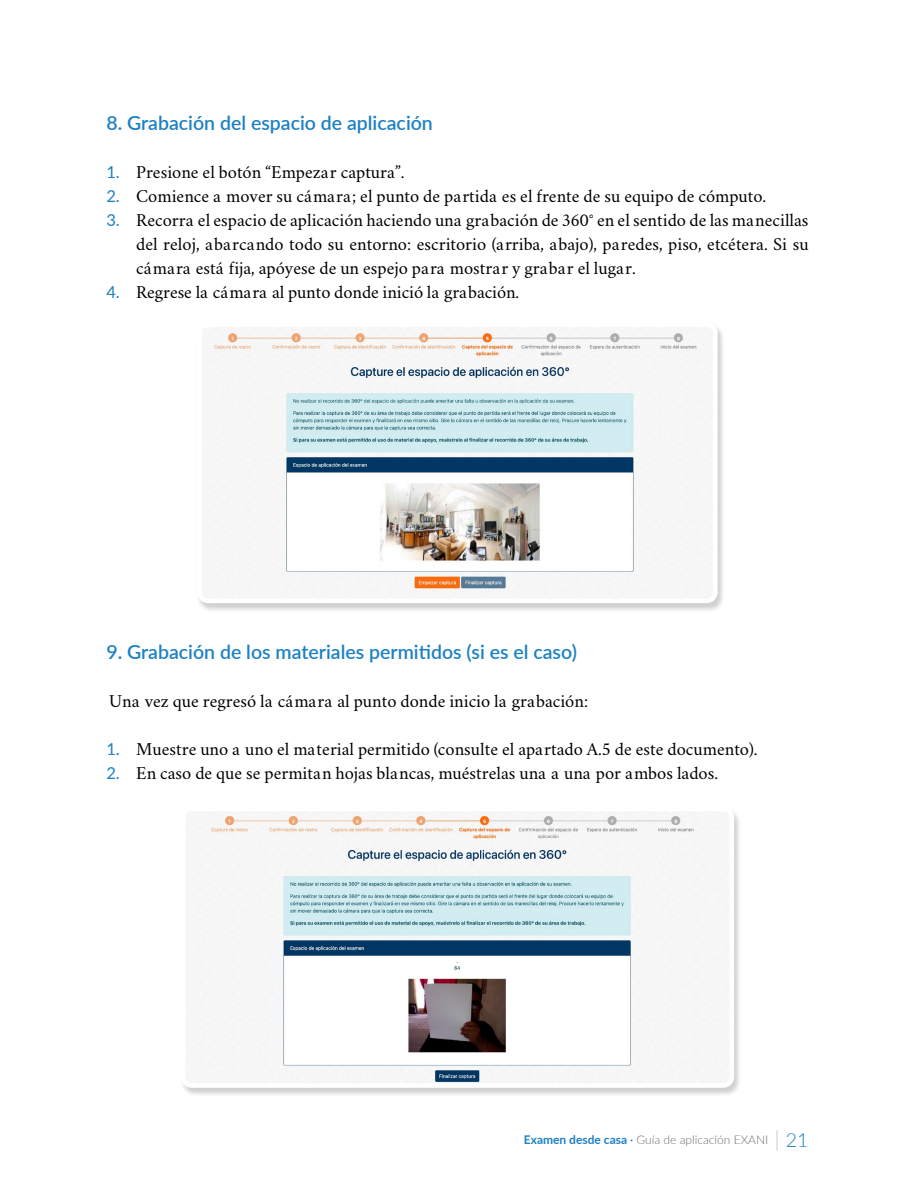
<style>
.page{position:relative;width:915px;height:1191px;background:#fff}
.page>*{position:absolute;margin:0;border:0;box-sizing:border-box;transform-origin:0 0}
.t1{font:600 19.5px "Lato";color:#1d81c4}
.t2{font:18px/24px "Crimson";color:#000;text-align:justify}
.t3{font:300 12px "Lato";color:#706f6f}
.s1{font-family:"Lato";font-size:16.5px;color:#1d81c4}
.s2{font-weight:700;color:#1d81c4}
.s3{font-weight:400;color:#1d81c4}
.s4{font-size:22.5px;color:#c6c6c6}
.s5{font-size:19.5px;color:#1d81c4}
</style>
<div class="page">
<div style="left:196px;top:323px;width:529px;height:289px;background:#000;opacity:.19"></div>
<img style="left:202px;top:327px;width:510px;height:271px">
<div style="left:197px;top:322px;width:520px;height:281px;border:4px solid #fff;border-radius:9px"></div>
<div style="left:179px;top:807px;width:562px;height:290px;background:#000;opacity:.19"></div>
<img style="left:186px;top:811px;width:542px;height:271px">
<div style="left:181px;top:806px;width:552px;height:281px;border:4px solid #fff;border-radius:9px"></div>
<p class="t1" style="left:106px;top:109px;width:328px">8. Grabación del espacio de aplicación</p>
<p class="t2" style="left:106px;top:159px;width:300px"><span class="s1">1.</span> Presione el botón “Empezar captura”.</p>
<p class="t2" style="left:106px;top:183px;width:661px"><span class="s1">2.</span> Comience a mover su cámara; el punto de partida es el frente de su equipo de cómputo.</p>
<p class="t2" style="left:136px;top:207px;width:673px;text-indent:-30px"><span class="s1">3.</span> Recorra el espacio de aplicación haciendo una grabación de 360° en el sentido de las manecillas del reloj, abarcando todo su entorno: escritorio (arriba, abajo), paredes, piso, etcétera. Si su cámara está fija, apóyese de un espejo para mostrar y grabar el lugar.</p>
<p class="t2" style="left:106px;top:279px;width:414px"><span class="s1">4.</span> Regrese la cámara al punto donde inició la grabación.</p>
<p class="t1" style="left:106px;top:637px;width:472px">9. Grabación de los materiales permitidos (si es el caso)</p>
<p class="t2" style="left:109px;top:687px;width:480px">Una vez que regresó la cámara al punto donde inicio la grabación:</p>
<p class="t2" style="left:106px;top:735px;width:652px"><span class="s1">1.</span> Muestre uno a uno el material permitido (consulte el apartado A.5 de este documento).</p>
<p class="t2" style="left:106px;top:759px;width:613px"><span class="s1">2.</span> En caso de que se permitan hojas blancas, muéstrelas una a una por ambos lados.</p>
<p class="t3" style="left:523px;top:1131px;width:286px"><span class="s2">Examen desde casa</span> <span class="s3">·</span> Guía de aplicación EXANI <span class="s4">|</span> <span class="s5">21</span></p>
</div>
